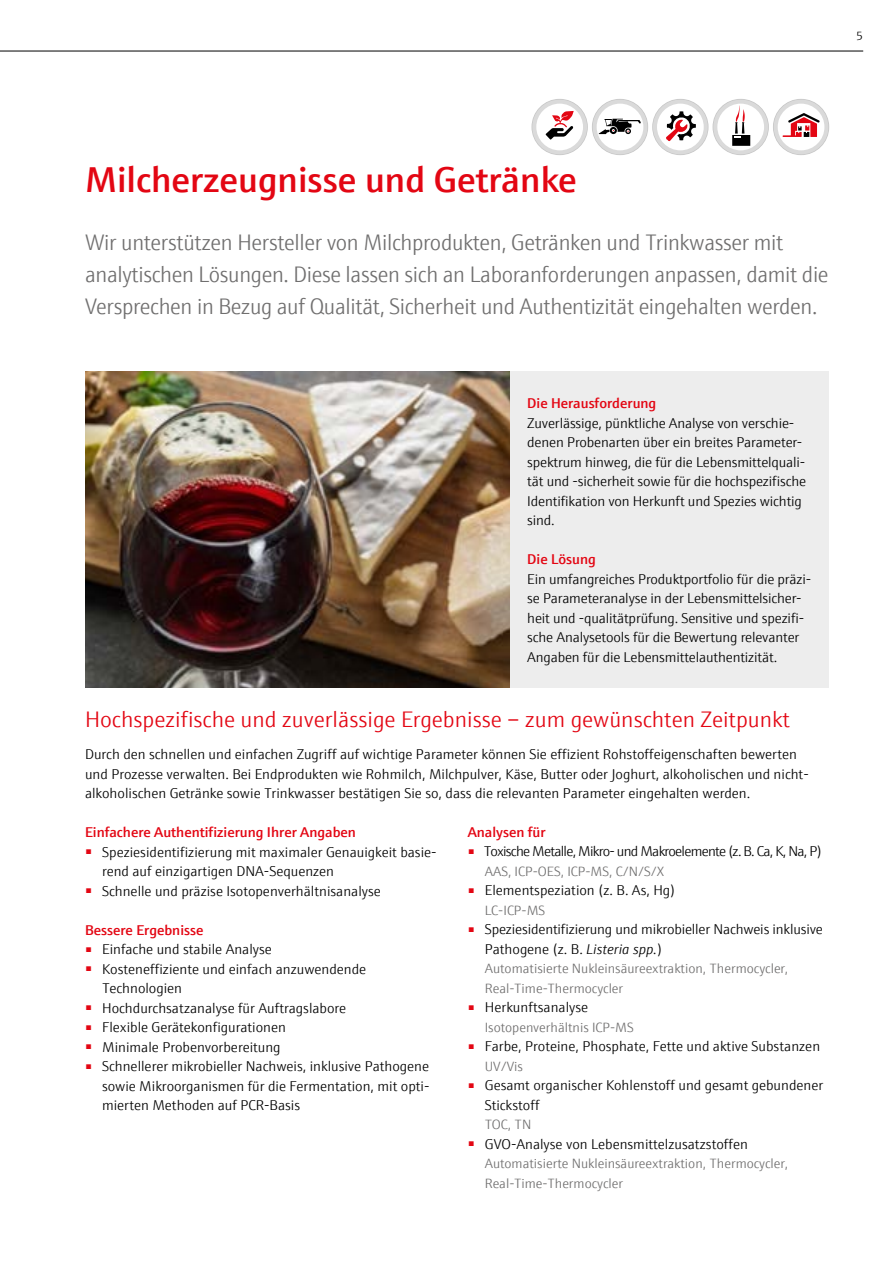
<style>
.page{position:relative;width:893px;height:1263px;background:#fff}
.page>*{position:absolute;margin:0;border:0;box-sizing:border-box;transform-origin:0 0}
.t1{font:600 36px "E+H Sans";color:#e30613}
.t2{font:300 22.5px/32.4px "E+H Sans";letter-spacing:-.015em;color:#706f6f;scale:.96 1}
.t3{font:300 22.5px "E+H Sans";color:#e30613}
.t4{font:300 14.25px/19.5px "E+H Sans";color:#000}
.t5{font:600 14.25px "E+H Sans";color:#e30613}
.t6{font:300 14.25px "E+H Sans";letter-spacing:-.05em;color:#000}
.t7{font:300 13.5px/19.5px "E+H Sans";color:#706f6f}
.t8{font:300 12px "E+H Sans";color:#000}
.s1{font-style:italic}
</style>
<div class="page">
<img style="left:85px;top:371px;width:425px;height:316px">
<div style="left:773px;top:99px;width:56px;height:56px;border:5px solid #c6c6c6;border-radius:50%"></div>
<svg style="left:776px;top:102px;width:50px;height:50px"></svg>
<div style="left:774px;top:100px;width:54px;height:54px;border:4px solid #dadada;border-radius:50%"></div>
<svg style="left:782px;top:113px;width:38px;height:24px"></svg>
<div style="left:652px;top:99px;width:56px;height:56px;border:5px solid #c6c6c6;border-radius:50%"></div>
<svg style="left:655px;top:102px;width:51px;height:50px"></svg>
<div style="left:653px;top:100px;width:55px;height:54px;border:4px solid #dadada;border-radius:50%"></div>
<svg style="left:665px;top:111px;width:31px;height:31px"></svg>
<div style="left:531px;top:99px;width:57px;height:56px;border:5px solid #c6c6c6;border-radius:50%"></div>
<svg style="left:534px;top:102px;width:51px;height:50px"></svg>
<div style="left:532px;top:100px;width:55px;height:54px;border:4px solid #dadada;border-radius:50%"></div>
<svg style="left:546px;top:111px;width:28px;height:29px"></svg>
<div style="left:713px;top:99px;width:56px;height:56px;border:5px solid #c6c6c6;border-radius:50%"></div>
<svg style="left:715px;top:102px;width:51px;height:50px"></svg>
<div style="left:713px;top:100px;width:55px;height:54px;border:4px solid #dadada;border-radius:50%"></div>
<svg style="left:732px;top:106px;width:18px;height:40px"></svg>
<div style="left:592px;top:99px;width:56px;height:56px;border:5px solid #c6c6c6;border-radius:50%"></div>
<div style="left:595px;top:102px;width:50px;height:50px;background:#fff;border-radius:50%"></div>
<div style="left:593px;top:100px;width:54px;height:54px;border:4px solid #dadada;border-radius:50%"></div>
<svg style="left:599px;top:119px;width:42px;height:15px"></svg>
<div style="left:510px;top:371px;width:319px;height:316px;background:#ededed"></div>
<hr style="left:0;top:51px;width:863px;height:1px;background:#000">
<p class="t8" style="left:856px;top:27px;width:8px">5</p>
<h1 class="t1" style="left:85px;top:152px;width:493px">Milcherzeugnisse und Getränke</h1>
<p class="t2" style="left:85px;top:224px;width:776px">Wir unterstützen Hersteller von Milchprodukten, Getränken und Trinkwasser mit analytischen Lösungen. Diese lassen sich an Laboranforderungen anpassen, damit die<br>Versprechen in Bezug auf Qualität, Sicherheit und Authentizität eingehalten werden.</p>
<p class="t5" style="left:527px;top:392px;width:131px">Die Herausforderung</p>
<p class="t4" style="left:527px;top:412px;width:280px">Zuverlässige, pünktliche Analyse von verschie&shy;denen Probenarten über ein breites Parameter&shy;spektrum hinweg, die für die Lebensmittelquali&shy;tät und -sicherheit sowie für die hochspezifische Identifikation von Herkunft und Spezies wichtig sind.</p>
<p class="t5" style="left:527px;top:548px;width:70px">Die Lösung</p>
<p class="t4" style="left:527px;top:568px;width:285px">Ein umfangreiches Produktportfolio für die präzi&shy;se Parameteranalyse in der Lebensmittelsicher&shy;heit und -qualitätprüfung. Sensitive und spezifi&shy;sche Analysetools für die Bewertung relevanter Angaben für die Lebensmittelauthentizität.</p>
<h2 class="t3" style="left:85px;top:703px;width:706px">Hochspezifische und zuverlässige Ergebnisse – zum gewünschten Zeitpunkt</h2>
<p class="t4" style="left:85px;top:744px;width:725px">Durch den schnellen und einfachen Zugriff auf wichtige Parameter können Sie effizient Rohstoffeigenschaften bewerten und Prozesse verwalten. Bei Endprodukten wie Rohmilch, Milchpulver, Käse, Butter oder Joghurt, alkoholischen und nicht&shy;alkoholischen Getränke sowie Trinkwasser bestätigen Sie so, dass die relevanten Parameter eingehalten werden.</p>
<p class="t5" style="left:468px;top:821px;width:79px">Analysen für</p>
<p class="t6" style="left:468px;top:841px;width:356px"><sup>■</sup> Toxische Metalle, Mikro- und Makroelemente (z. B. Ca, K, Na, P)</p>
<p class="t7" style="left:485px;top:860px;width:181px">AAS, ICP-OES, ICP-MS, C/N/S/X</p>
<p class="t4" style="left:468px;top:879px;width:209px"><sup>■</sup> Elementspeziation (z. B. As, Hg)</p>
<p class="t7" style="left:485px;top:899px;width:62px">LC-ICP-MS</p>
<p class="t4" style="left:485px;top:918px;width:340px;text-indent:-17px"><sup>■</sup> Speziesidentifizierung und mikrobieller Nachweis inklusive<br>Pathogene (z. B. <span class="s1">Listeria spp.</span>)</p>
<p class="t7" style="left:485px;top:958px;width:305px">Automatisierte Nukleinsäureextraktion, Thermocycler,<br>Real-Time-Thermocycler</p>
<p class="t4" style="left:468px;top:996px;width:122px"><sup>■</sup> Herkunftsanalyse</p>
<p class="t7" style="left:485px;top:1016px;width:151px">Isotopenverhältnis ICP-MS</p>
<p class="t4" style="left:468px;top:1035px;width:354px"><sup>■</sup> Farbe, Proteine, Phosphate, Fette und aktive Substanzen</p>
<p class="t7" style="left:485px;top:1055px;width:40px">UV/Vis</p>
<p class="t4" style="left:485px;top:1074px;width:340px;text-indent:-17px"><sup>■</sup> Gesamt organischer Kohlenstoff und gesamt gebundener<br>Stickstoff</p>
<p class="t7" style="left:485px;top:1114px;width:48px">TOC, TN</p>
<p class="t4" style="left:468px;top:1133px;width:282px"><sup>■</sup> GVO-Analyse von Lebensmittelzusatzstoffen</p>
<p class="t7" style="left:485px;top:1153px;width:305px">Automatisierte Nukleinsäureextraktion, Thermocycler,<br>Real-Time-Thermocycler</p>
<p class="t5" style="left:85px;top:821px;width:272px">Einfachere Authentifizierung Ihrer Angaben</p>
<p class="t4" style="left:102px;top:841px;width:336px;text-indent:-17px"><sup>■</sup> Speziesidentifizierung mit maximaler Genauigkeit basie&shy;rend auf einzigartigen DNA-Sequenzen</p>
<p class="t4" style="left:85px;top:880px;width:297px"><sup>■</sup> Schnelle und präzise Isotopenverhältnisanalyse</p>
<p class="t5" style="left:85px;top:919px;width:120px">Bessere Ergebnisse</p>
<p class="t4" style="left:85px;top:939px;width:188px"><sup>■</sup> Einfache und stabile Analyse</p>
<p class="t4" style="left:102px;top:958px;width:266px;text-indent:-17px"><sup>■</sup> Kosteneffiziente und einfach anzuwendende<br>Technologien</p>
<p class="t4" style="left:85px;top:997px;width:263px"><sup>■</sup> Hochdurchsatzanalyse für Auftragslabore</p>
<p class="t4" style="left:85px;top:1017px;width:202px"><sup>■</sup> Flexible Gerätekonfigurationen</p>
<p class="t4" style="left:85px;top:1036px;width:197px"><sup>■</sup> Minimale Probenvorbereitung</p>
<p class="t4" style="left:102px;top:1056px;width:329px;text-align:justify;text-indent:-17px"><sup>■</sup> Schnellerer mikrobieller Nachweis, inklusive Pathogene sowie Mikroorganismen für die Fermentation, mit opti&shy;mierten Methoden auf PCR-Basis</p>
</div>
